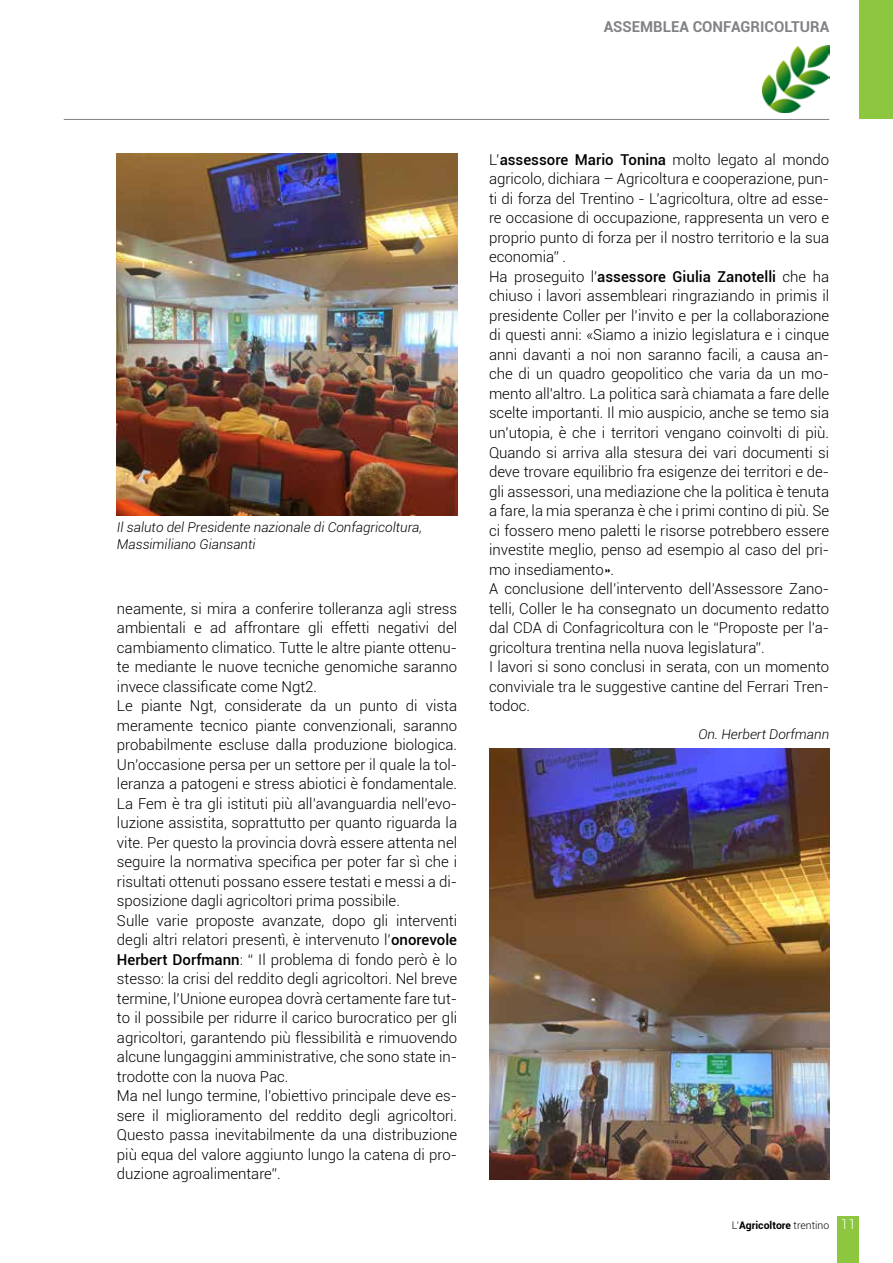
<style>
.page{position:relative;width:893px;height:1263px;background:#fff}
.page>*{position:absolute;margin:0;border:0;box-sizing:border-box;transform-origin:0 0}
.t1{font:300 15px/19.5px "Roboto";color:#000}
.t2{font:700 15px "Roboto";color:#808285}
.t3{font:italic 300 13.5px/16.5px "Roboto";color:#000}
.t4{font:700 10.5px "Roboto";color:#000}
.s1{font-weight:500}
.s2{font-weight:300}
.s3{font-weight:300;font-size:13.5px;color:#fff}
</style>
<div class="page">
<div style="left:838px;top:1216px;width:21px;height:47px;background:#8dc63f"></div>
<div style="left:859px;top:0;width:34px;height:119px;background:#8dc63f"></div>
<hr style="left:64px;top:119px;width:765px;height:1px;background:#808285">
<img style="left:763px;top:46px;width:66px;height:67px">
<img style="left:117px;top:154px;width:340px;height:361px">
<img style="left:489px;top:748px;width:340px;height:431px">
<p class="t2" style="left:604px;top:16px;width:227px">ASSEMBLEA CONFAGRICOLTURA</p>
<p class="t3" style="left:117px;top:519px;width:307px">Il saluto del Presidente nazionale di Confagricoltura,<br>Massimiliano Giansanti</p>
<p class="t1" style="left:117px;top:598px;width:342px">neamente, si mira a conferire tolleranza agli stress ambientali e ad affrontare gli effetti negativi del cambiamento climatico. Tutte le altre piante ottenu&shy;te mediante le nuove tecniche genomiche saranno invece classificate come Ngt2.<br>Le piante Ngt, considerate da un punto di vista meramente tecnico piante convenzionali, saranno probabilmente escluse dalla produzione biologica.<br>Un’occasione persa per un settore per il quale la tol&shy;leranza a patogeni e stress abiotici è fondamentale.<br>La Fem è tra gli istituti più all’avanguardia nell’evo&shy;luzione assistita, soprattutto per quanto riguarda la vite. Per questo la provincia dovrà essere attenta nel seguire la normativa specifica per poter far sì che i risultati ottenuti possano essere testati e messi a di&shy;sposizione dagli agricoltori prima possibile.<br>Sulle varie proposte avanzate, dopo gli interventi degli altri relatori presentì, è intervenuto l’<span class="s1">onorevole Herbert Dorfmann</span>: “ Il problema di fondo però è lo stesso: la crisi del reddito degli agricoltori. Nel breve termine, l’Unione europea dovrà certamente fare tut&shy;to il possibile per ridurre il carico burocratico per gli agricoltori, garantendo più flessibilità e rimuovendo alcune lungaggini amministrative, che sono state in&shy;trodotte con la nuova Pac.<br>Ma nel lungo termine, l’obiettivo principale deve es&shy;sere il miglioramento del reddito degli agricoltori.<br>Questo passa inevitabilmente da una distribuzione più equa del valore aggiunto lungo la catena di pro&shy;duzione agroalimentare”.</p>
<p class="t1" style="left:489px;top:149px;width:342px">L’<span class="s1">assessore Mario Tonina</span> molto legato al mondo agricolo, dichiara – Agricoltura e cooperazione, pun&shy;ti di forza del Trentino - L’agricoltura, oltre ad esse&shy;re occasione di occupazione, rappresenta un vero e proprio punto di forza per il nostro territorio e la sua economia” .<br>Ha proseguito l'<span class="s1">assessore Giulia Zanotelli</span> che ha chiuso i lavori assembleari ringraziando in primis il presidente Coller per l’invito e per la collaborazione di questi anni: «Siamo a inizio legislatura e i cinque anni davanti a noi non saranno facili, a causa an&shy;che di un quadro geopolitico che varia da un mo&shy;mento all'altro. La politica sarà chiamata a fare delle scelte importanti. Il mio auspicio, anche se temo sia un'utopia, è che i territori vengano coinvolti di più.<br>Quando si arriva alla stesura dei vari documenti si deve trovare equilibrio fra esigenze dei territori e de&shy;gli assessori, una mediazione che la politica è tenuta a fare, la mia speranza è che i primi contino di più. Se ci fossero meno paletti le risorse potrebbero essere investite meglio, penso ad esempio al caso del pri&shy;mo insediamento».<br>A conclusione dell’intervento dell’Assessore Zano&shy;telli, Coller le ha consegnato un documento redatto dal CDA di Confagricoltura con le “Proposte per l’a&shy;gricoltura trentina nella nuova legislatura”.<br>I lavori si sono conclusi in serata, con un momento conviviale tra le suggestive cantine del Ferrari Tren&shy;todoc.</p>
<p class="t3" style="left:698px;top:726px;width:132px">On. Herbert Dorfmann</p>
<p class="t4" style="left:732px;top:1218px;width:126px"><span class="s2">L’</span>Agricoltore <span class="s2">trentino</span> <span class="s3">11</span></p>
</div>
